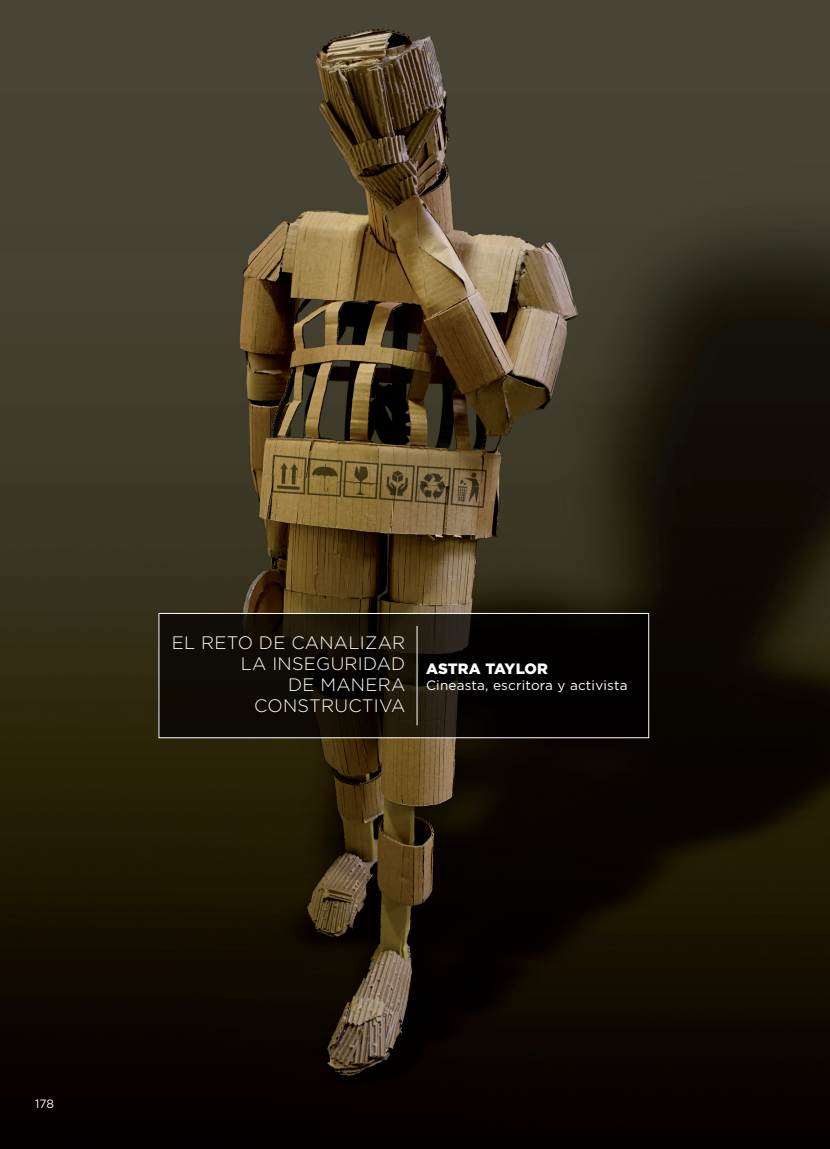
<style>
.page{position:relative;width:830px;height:1149px;background:#fff}
.page>*{position:absolute;margin:0;border:0;box-sizing:border-box;transform-origin:0 0}
.t1{font:300 18px/20.7px "Gotham";letter-spacing:.015em;color:#fff;text-align:right}
.t2{font:900 15px "Gotham";color:#fff}
.t3{font:13.5px "Gotham";letter-spacing:.015em;color:#fff}
.t4{font:12px "Gotham";color:#fff}
</style>
<div class="page">
<img style="left:0;top:0;width:829px;height:1148px">
<svg style="left:160px;top:613px;width:489px;height:124px"></svg>
<hr style="left:416px;top:625px;width:1px;height:100px;background:#fff">
<div style="left:158px;top:613px;width:490px;height:125px;border:1px solid #fff"></div>
<p class="t1" style="left:172px;top:632px;width:235px">EL RETO DE CANALIZAR<br>LA INSEGURIDAD<br>DE MANERA<br>CONSTRUCTIVA</p>
<p class="t2" style="left:426px;top:657px;width:123px">ASTRA TAYLOR</p>
<p class="t3" style="left:426px;top:676px;width:203px">Cineasta, escritora y activista</p>
<p class="t4" style="left:35px;top:1095px;width:20px">178</p>
</div>
